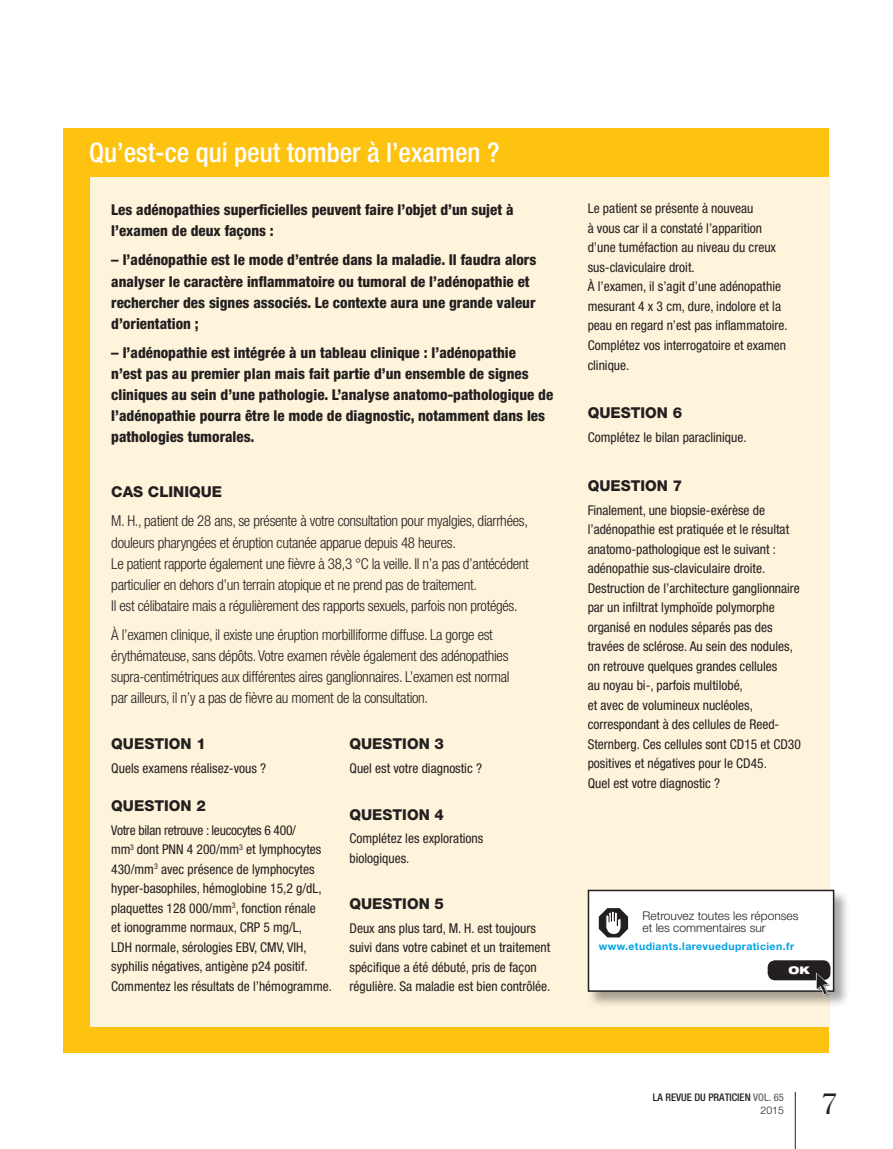
<style>
.page{position:relative;width:893px;height:1149px;background:#fff}
.page>*{position:absolute;margin:0;border:0;box-sizing:border-box;transform-origin:0 0}
.t1{font:33.3px "Americana";color:#231f20;scale:.72 1}
.t2{font:500 condensed 27px "Helvetica Neue";color:#fff}
.t3{font:300 condensed 15px/21px "Helvetica Neue";letter-spacing:-.02em;color:#231f20}
.t4{font:800 condensed 15px/21px "Helvetica Neue";color:#231f20}
.t5{font:800 15px "Helvetica Neue";color:#231f20}
.t6{font:condensed 13.5px/19.5px "Helvetica Neue";color:#231f20}
.t7{font:300 12px/12.8px "Helvetica Neue";color:#231f20}
.t8{font:700 10.5px "Helvetica Neue";letter-spacing:.04em;color:#00a1e3}
.t9{font:500 condensed 10.5px/13.5px "Helvetica Neue";color:#231f20;text-align:right}
.t10{font:900 expanded 10.5px "Helvetica Neue";color:#fff}
.s1{color:#6c6d70}
.s2{font-weight:300;font-stretch:normal}
</style>
<div class="page">
<hr style="left:795px;top:1091px;width:1px;height:57px;background:#231f20">
<div style="left:64px;top:128px;width:765px;height:924px;background:#fec210"></div>
<div style="left:90px;top:177px;width:739px;height:848px;background:#fef4db"></div>
<div style="left:587px;top:889px;width:263px;height:118px;background:#231f20;opacity:.4"></div>
<div style="left:588px;top:890px;width:246px;height:100px;background:#fff"></div>
<div style="left:588px;top:889px;width:246px;height:102px;border:2px solid #231f20"></div>
<svg style="left:599px;top:908px;width:29px;height:29px"></svg>
<div style="left:768px;top:959px;width:62px;height:20px;background:#231f20;border-radius:8px"></div>
<img style="left:816px;top:972px;width:14px;height:23px">
<h2 class="t2" style="left:89px;top:136px;width:412px">Qu’est-ce qui peut tomber à l’examen ?</h2>
<p class="t4" style="left:111px;top:199px;width:404px">Les adénopathies superficielles peuvent faire l’objet d’un sujet à l’examen de deux façons :</p>
<p class="t4" style="left:111px;top:249px;width:427px">– l’adénopathie est le mode d’entrée dans la maladie. Il faudra alors analyser le caractère inflammatoire ou tumoral de l’adénopathie et rechercher des signes associés. Le contexte aura une grande valeur d’orientation ;</p>
<p class="t4" style="left:111px;top:342px;width:443px">– l’adénopathie est intégrée à un tableau clinique : l’adénopathie<br>n’est pas au premier plan mais fait partie d’un ensemble de signes cliniques au sein d’une pathologie. L’analyse anatomo-pathologique de l’adénopathie pourra être le mode de diagnostic, notamment dans les pathologies tumorales.</p>
<p class="t5" style="left:111px;top:482px;width:112px">CAS CLINIQUE</p>
<p class="t3" style="left:111px;top:510px;width:419px">M. H., patient de 28 ans, se présente à votre consultation pour myalgies, diarrhées, douleurs pharyngées et éruption cutanée apparue depuis 48 heures.<br>Le patient rapporte également une fièvre à 38,3 °C la veille. Il n’a pas d’antécédent particulier en dehors d’un terrain atopique et ne prend pas de traitement.<br>Il est célibataire mais a régulièrement des rapports sexuels, parfois non protégés.</p>
<p class="t3" style="left:111px;top:624px;width:400px">À l’examen clinique, il existe une éruption morbilliforme diffuse. La gorge est érythémateuse, sans dépôts. Votre examen révèle également des adénopathies supra-centimétriques aux différentes aires ganglionnaires. L’examen est normal par ailleurs, il n’y a pas de fièvre au moment de la consultation.</p>
<p class="t5" style="left:111px;top:735px;width:96px">QUESTION 1</p>
<p class="t6" style="left:111px;top:758px;width:156px">Quels examens réalisez-vous ?</p>
<p class="t5" style="left:111px;top:796px;width:96px">QUESTION 2</p>
<p class="t6" style="left:111px;top:819px;width:222px">Votre bilan retrouve : leucocytes 6 400/<br>mm<sup>3</sup> dont PNN 4 200/mm<sup>3</sup> et lymphocytes 430/mm<sup>3</sup> avec présence de lymphocytes hyper-basophiles, hémoglobine 15,2 g/dL, plaquettes 128 000/mm<sup>3</sup>, fonction rénale<br>et ionogramme normaux, CRP 5 mg/L,<br>LDH normale, sérologies EBV, CMV, VIH, syphilis négatives, antigène p24 positif.<br>Commentez les résultats de l’hémogramme.</p>
<p class="t5" style="left:349px;top:735px;width:96px">QUESTION 3</p>
<p class="t6" style="left:349px;top:758px;width:134px">Quel est votre diagnostic ?</p>
<p class="t5" style="left:349px;top:805px;width:96px">QUESTION 4</p>
<p class="t6" style="left:349px;top:828px;width:135px">Complétez les explorations biologiques.</p>
<p class="t5" style="left:349px;top:894px;width:96px">QUESTION 5</p>
<p class="t6" style="left:349px;top:917px;width:202px">Deux ans plus tard, M. H. est toujours suivi dans votre cabinet et un traitement spécifique a été débuté, pris de façon régulière. Sa maladie est bien contrôlée.</p>
<p class="t6" style="left:588px;top:199px;width:201px">Le patient se présente à nouveau<br>à vous car il a constaté l’apparition d’une tuméfaction au niveau du creux sus-claviculaire droit.<br>À l’examen, il s’agit d’une adénopathie mesurant 4 x 3 cm, dure, indolore et la peau en regard n’est pas inflammatoire.<br>Complétez vos interrogatoire et examen clinique.</p>
<p class="t5" style="left:588px;top:404px;width:96px">QUESTION 6</p>
<p class="t6" style="left:588px;top:427px;width:160px">Complétez le bilan paraclinique.</p>
<p class="t5" style="left:588px;top:476px;width:96px">QUESTION 7</p>
<p class="t6" style="left:588px;top:500px;width:215px">Finalement, une biopsie-exérèse de l’adénopathie est pratiquée et le résultat anatomo-pathologique est le suivant : adénopathie sus-claviculaire droite.<br>Destruction de l’architecture ganglionnaire par un infiltrat lymphoïde polymorphe organisé en nodules séparés pas des travées de sclérose. Au sein des nodules, on retrouve quelques grandes cellules<br>au noyau bi-, parfois multilobé,<br>et avec de volumineux nucléoles, correspondant à des cellules de Reed-Sternberg. Ces cellules sont CD15 et CD30 positives et négatives pour le CD45.<br>Quel est votre diagnostic ?</p>
<p class="t7" style="left:643px;top:908px;width:158px">Retrouvez toutes les réponses et les commentaires sur</p>
<p class="t8" style="left:599px;top:939px;width:197px">www.etudiants.larevuedupraticien.fr</p>
<p class="t10" style="left:788px;top:962px;width:23px">OK</p>
<p class="t9" style="left:653px;top:1089px;width:133px">LA REVUE DU PRATICIEN <span class="s1">VOL. 65<br></span><span class="s2">2015</span></p>
<h1 class="t1" style="left:821px;top:1084px;width:23px">7</h1>
</div>
